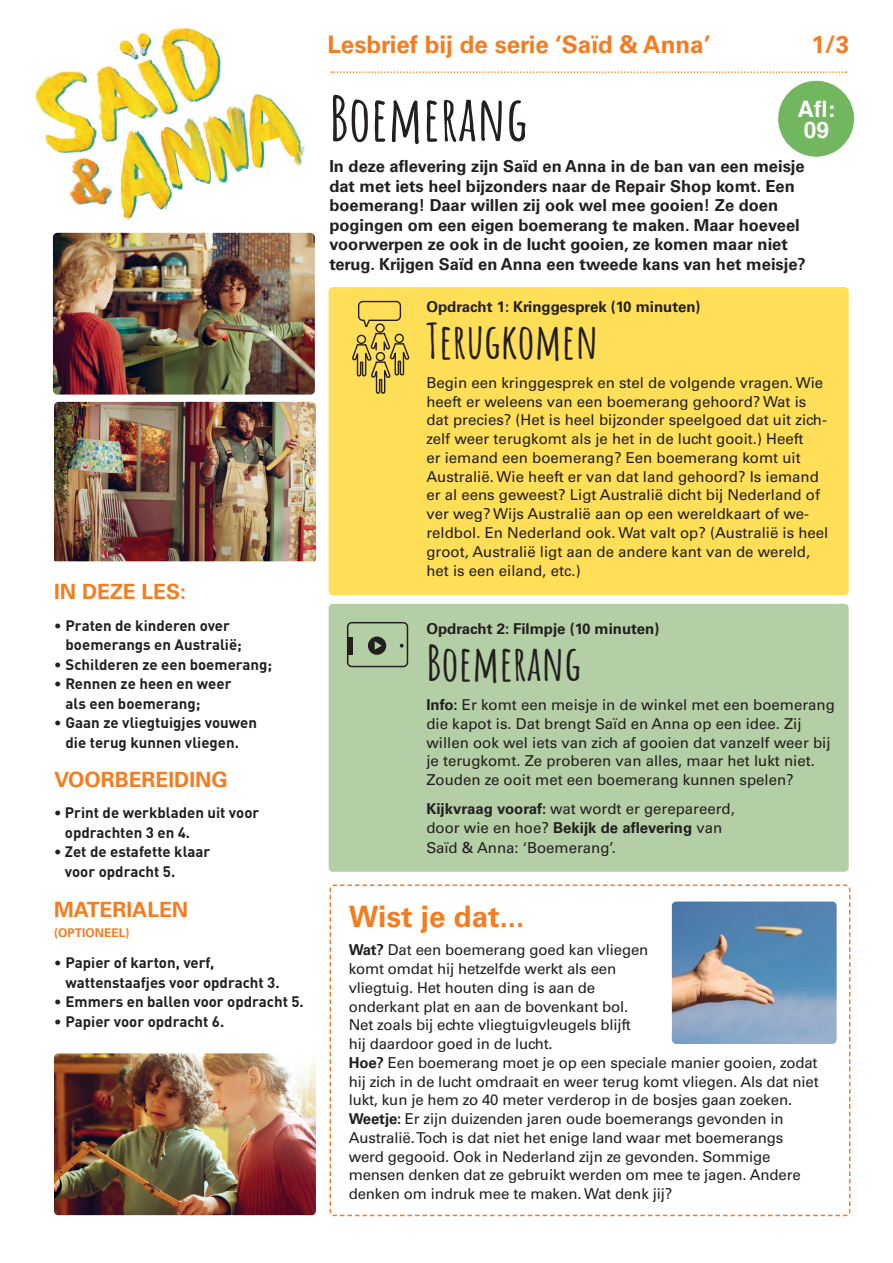
<style>
.page{position:relative;width:893px;height:1263px;background:#fff}
.page>*{position:absolute;margin:0;border:0;box-sizing:border-box;transform-origin:0 0}
.t1{font:700 61.5px "Amatic SC";color:#231f20}
.t2{font:700 48px "Amatic SC";color:#231f20}
.t3{font:700 29.55px "Univers";color:#f47c21}
.t4{font:700 24.15px "Univers";color:#f47c21}
.t5{font:700 22.65px "Helvetica";color:#fff}
.t6{font:700 21px "Univers";color:#f47c21}
.t7{font:700 16.5px/19.5px "Univers";color:#231f20}
.t8{font:15px/18.9px "Univers";color:#231f20}
.t9{font:700 15px/19.5px "DINOT";color:#231f20}
.t10{font:700 15px "Univers";color:#231f20}
.t11{font:700 12px "Univers";color:#f47c21}
.s1{font-weight:700}
</style>
<div class="page">
<svg style="left:329px;top:884px;width:522px;height:333px"></svg>
<div style="left:329px;top:604px;width:520px;height:268px;background:#b4cea5;border-radius:4px"></div>
<div style="left:329px;top:287px;width:520px;height:308px;background:#ffde58;border-radius:4px"></div>
<img style="left:35px;top:27px;width:298px;height:264px">
<div style="left:778px;top:81px;width:76px;height:76px;background:#73b660;border-radius:50%"></div>
<svg style="left:352px;top:300px;width:58px;height:94px"></svg>
<div style="left:347px;top:622px;width:61px;height:45px;border:2px solid #231f20;border-radius:4px"></div>
<div style="left:348px;top:637px;width:5px;height:17px;background:#231f20"></div>
<svg style="left:400px;top:644px;width:4px;height:4px"></svg>
<svg style="left:368px;top:636px;width:18px;height:19px"></svg>
<svg style="left:331px;top:71px;width:515px;height:2px"></svg>
<img style="left:53px;top:233px;width:262px;height:162px">
<img style="left:54px;top:1053px;width:262px;height:162px">
<img style="left:672px;top:901px;width:165px;height:143px">
<img style="left:54px;top:402px;width:262px;height:159px">
<p class="t6" style="left:54px;top:580px;width:133px">IN DEZE LES:</p>
<p class="t9" style="left:66px;top:615px;width:178px;text-indent:-12px">• Praten de kinderen over boemerangs en Australië;</p>
<p class="t9" style="left:54px;top:654px;width:220px">• Schilderen ze een boemerang;</p>
<p class="t9" style="left:66px;top:674px;width:167px;text-indent:-12px">• Rennen ze heen en weer als een boemerang;</p>
<p class="t9" style="left:54px;top:713px;width:204px;text-align:center">• Gaan ze vliegtuigjes vouwen die terug kunnen vliegen.</p>
<p class="t6" style="left:54px;top:767px;width:175px">VOORBEREIDING</p>
<p class="t9" style="left:65px;top:803px;width:196px;text-indent:-11px">• Print de werkbladen uit voor opdrachten 3 en 4.</p>
<p class="t9" style="left:65px;top:842px;width:147px;text-indent:-11px">• Zet de estafette klaar voor opdracht 5.</p>
<p class="t6" style="left:54px;top:898px;width:136px">MATERIALEN</p>
<p class="t11" style="left:54px;top:926px;width:77px">(OPTIONEEL)</p>
<p class="t9" style="left:66px;top:953px;width:216px;text-indent:-12px">• Papier of karton, verf, wattenstaafjes voor opdracht 3.</p>
<p class="t9" style="left:54px;top:992px;width:251px">• Emmers en ballen voor opdracht 5.</p>
<p class="t9" style="left:54px;top:1011px;width:172px">• Papier voor opdracht 6.</p>
<p class="t4" style="left:327px;top:31px;width:385px">Lesbrief bij de serie ‘Saïd &amp; Anna’</p>
<p class="t4" style="left:811px;top:31px;width:39px">1/3</p>
<p class="t1" style="left:329px;top:71px;width:200px">Boemerang</p>
<p class="t7" style="left:329px;top:157px;width:477px">In deze aflevering zijn Saïd en Anna in de ban van een meisje dat met iets heel bijzonders naar de Repair Shop komt. Een boemerang! Daar willen zij ook wel mee gooien! Ze doen</p>
<p class="t7" style="left:329px;top:216px;width:472px">pogingen om een eigen boemerang te maken. Maar hoeveel voorwerpen ze ook in de lucht gooien, ze komen maar niet</p>
<p class="t7" style="left:329px;top:255px;width:478px">terug. Krijgen Saïd en Anna een tweede kans van het meisje?</p>
<p class="t5" style="left:797px;top:91px;width:39px">Afl:</p>
<p class="t5" style="left:804px;top:112px;width:27px">09</p>
<p class="t10" style="left:426px;top:298px;width:276px">Opdracht 1: Kringgesprek (10 minuten)</p>
<p class="t2" style="left:426px;top:304px;width:173px">Terugkomen</p>
<p class="t8" style="left:426px;top:373px;width:403px">Begin een kringgesprek en stel de volgende vragen. Wie heeft er weleens van een boemerang gehoord? Wat is dat precies? (Het is heel bijzonder speelgoed dat uit zich&shy;zelf weer terugkomt als je het in de lucht gooit.) Heeft<br>er iemand een boemerang? Een boemerang komt uit Australië. Wie heeft er van dat land gehoord? Is iemand er al eens geweest? Ligt Australië dicht bij Nederland of ver weg? Wijs Australië aan op een wereldkaart of we&shy;reldbol. En Nederland ook. Wat valt op? (Australië is heel groot, Australië ligt aan de andere kant van de wereld, het is een eiland, etc.)</p>
<p class="t10" style="left:426px;top:620px;width:234px">Opdracht 2: Filmpje (10 minuten)</p>
<p class="t2" style="left:426px;top:626px;width:156px">Boemerang</p>
<p class="t8" style="left:426px;top:695px;width:410px"><span class="s1">Info:</span> Er komt een meisje in de winkel met een boemerang die kapot is. Dat brengt Saïd en Anna op een idee. Zij willen ook wel iets van zich af gooien dat vanzelf weer bij je terugkomt. Ze proberen van alles, maar het lukt niet.<br>Zouden ze ooit met een boemerang kunnen spelen?</p>
<p class="t8" style="left:426px;top:800px;width:310px"><span class="s1">Kijkvraag vooraf:</span> wat wordt er gerepareerd, door wie en hoe? <span class="s1">Bekijk de aflevering</span> van</p>
<p class="t8" style="left:426px;top:838px;width:191px">Saïd &amp; Anna: ‘Boemerang’.</p>
<p class="t3" style="left:349px;top:899px;width:177px">Wist je dat...</p>
<p class="t8" style="left:349px;top:941px;width:301px"><span class="s1">Wat?</span> Dat een boemerang goed kan vliegen</p>
<p class="t8" style="left:349px;top:959px;width:269px">komt omdat hij hetzelfde werkt als een</p>
<p class="t8" style="left:349px;top:978px;width:248px">vliegtuig. Het houten ding is aan de</p>
<p class="t8" style="left:349px;top:997px;width:281px">onderkant plat en aan de bovenkant bol.</p>
<p class="t8" style="left:349px;top:1016px;width:284px">Net zoals bij echte vliegtuigvleugels blijft</p>
<p class="t8" style="left:349px;top:1034px;width:206px">hij daardoor goed in de lucht.</p>
<p class="t8" style="left:349px;top:1053px;width:470px"><span class="s1">Hoe?</span> Een boemerang moet je op een speciale manier gooien, zodat</p>
<p class="t8" style="left:349px;top:1072px;width:471px">hij zich in de lucht omdraait en weer terug komt vliegen. Als dat niet lukt, kun je hem zo 40 meter verderop in de bosjes gaan zoeken.</p>
<p class="t8" style="left:349px;top:1109px;width:436px"><span class="s1">Weetje:</span> Er zijn duizenden jaren oude boemerangs gevonden in</p>
<p class="t8" style="left:349px;top:1128px;width:436px">Australië. Toch is dat niet het enige land waar met boemerangs</p>
<p class="t8" style="left:349px;top:1147px;width:423px">werd gegooid. Ook in Nederland zijn ze gevonden. Sommige</p>
<p class="t8" style="left:349px;top:1166px;width:454px">mensen denken dat ze gebruikt werden om mee te jagen. Andere</p>
<p class="t8" style="left:349px;top:1184px;width:325px">denken om indruk mee te maken. Wat denk jij?</p>
</div>
